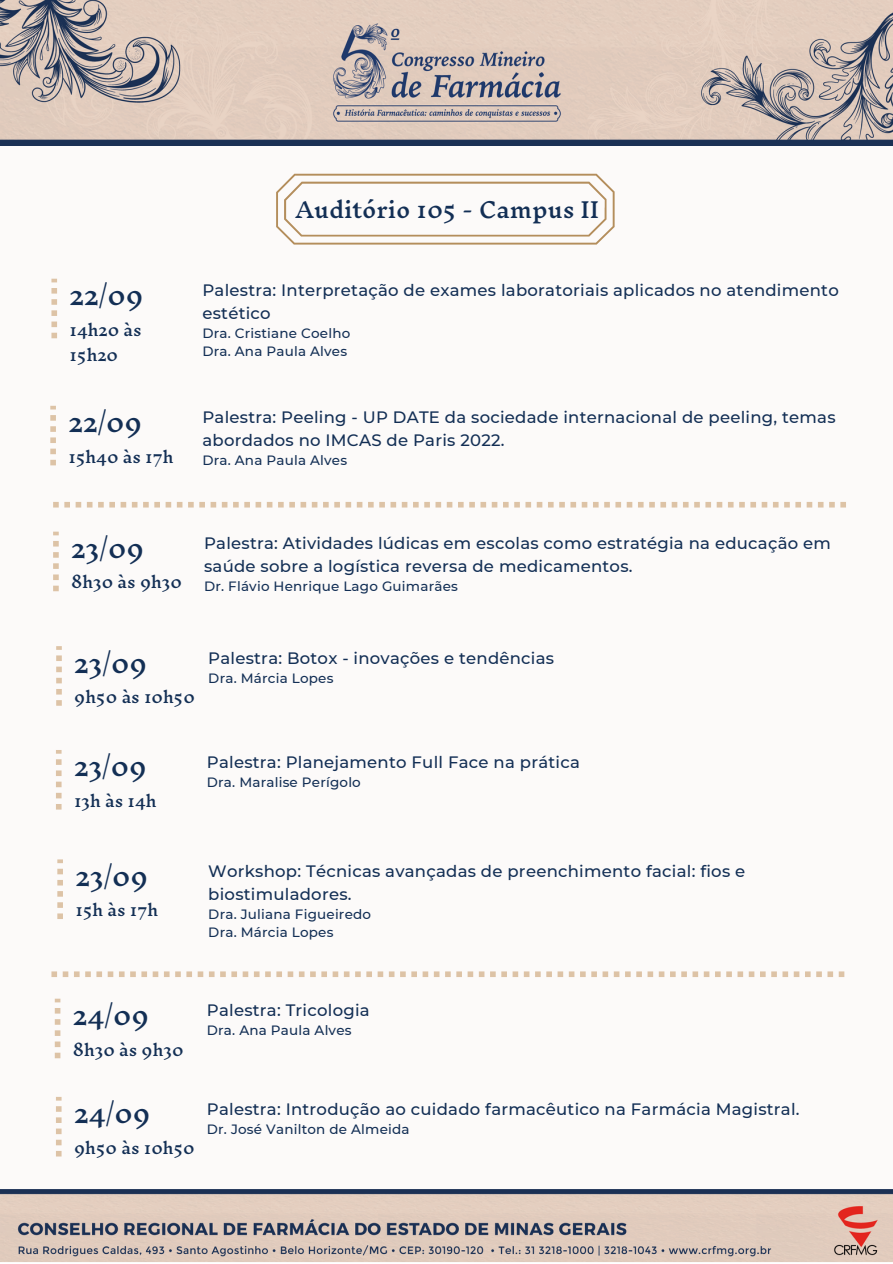
<style>
.page{position:relative;width:893px;height:1264px;background:#fff}
.page>*{position:absolute;margin:0;border:0;box-sizing:border-box;transform-origin:0 0}
.t1{font:500 24.3px "Inknut Antiqua";color:#132f55}
.t2{font:500 21.15px "Inknut Antiqua";color:#132f55}
.t3{font:500 16.5px/22.5px "Montserrat";letter-spacing:.015em;color:#132f55}
.t4{font:500 15.3px/25.8px "Inknut Antiqua";color:#132f55}
.t5{font:500 13.5px/18px "Montserrat";letter-spacing:.015em;color:#132f55}
</style>
<div class="page">
<div style="left:0;top:0;width:892px;height:1262px;background:#fcfaf9"></div>
<img style="left:0;top:0;width:892px;height:145px">
<svg style="left:276px;top:174px;width:338px;height:70px"></svg>
<svg style="left:51px;top:279px;width:6px;height:59px"></svg>
<img style="left:0;top:1189px;width:892px;height:72px">
<svg style="left:53px;top:502px;width:793px;height:5px"></svg>
<svg style="left:56px;top:750px;width:6px;height:59px"></svg>
<svg style="left:50px;top:406px;width:6px;height:59px"></svg>
<svg style="left:53px;top:531px;width:6px;height:60px"></svg>
<svg style="left:56px;top:646px;width:6px;height:59px"></svg>
<svg style="left:57px;top:859px;width:6px;height:60px"></svg>
<svg style="left:55px;top:998px;width:5px;height:60px"></svg>
<svg style="left:56px;top:1097px;width:6px;height:59px"></svg>
<svg style="left:51px;top:971px;width:793px;height:6px"></svg>
<h1 class="t1" style="left:70px;top:282px;width:76px">22/09</h1>
<p class="t4" style="left:70px;top:317px;width:74px">14h20 às<br>15h20</p>
<h1 class="t1" style="left:68px;top:409px;width:76px">22/09</h1>
<p class="t4" style="left:68px;top:444px;width:107px">15h40 às 17h</p>
<p class="t2" style="left:295px;top:198px;width:305px">Auditório 105 - Campus II</p>
<p class="t3" style="left:202px;top:279px;width:638px">Palestra: Interpretação de exames laboratoriais aplicados no atendimento estético</p>
<p class="t5" style="left:202px;top:324px;width:149px">Dra. Cristiane Coelho<br>Dra. Ana Paula Alves</p>
<p class="t3" style="left:202px;top:406px;width:634px">Palestra: Peeling - UP DATE da sociedade internacional de peeling, temas abordados no IMCAS de Paris 2022.</p>
<p class="t5" style="left:202px;top:451px;width:146px">Dra. Ana Paula Alves</p>
<h1 class="t1" style="left:71px;top:535px;width:75px">23/09</h1>
<p class="t4" style="left:71px;top:570px;width:112px">8h30 às 9h30</p>
<p class="t3" style="left:204px;top:532px;width:628px">Palestra: Atividades lúdicas em escolas como estratégia na educação em saúde sobre a logística reversa de medicamentos.</p>
<p class="t5" style="left:204px;top:577px;width:255px">Dr. Flávio Henrique Lago Guimarães</p>
<h1 class="t1" style="left:74px;top:650px;width:75px">23/09</h1>
<p class="t4" style="left:74px;top:684px;width:122px">9h50 às 10h50</p>
<p class="t3" style="left:208px;top:646px;width:347px">Palestra: Botox - inovações e tendências</p>
<p class="t5" style="left:208px;top:669px;width:127px">Dra. Márcia Lopes</p>
<h1 class="t1" style="left:74px;top:753px;width:75px">23/09</h1>
<p class="t4" style="left:74px;top:788px;width:84px">13h às 14h</p>
<p class="t3" style="left:207px;top:750px;width:374px">Palestra: Planejamento Full Face na prática</p>
<p class="t5" style="left:207px;top:773px;width:155px">Dra. Maralise Perígolo</p>
<h1 class="t1" style="left:75px;top:863px;width:75px">23/09</h1>
<p class="t4" style="left:75px;top:898px;width:84px">15h às 17h</p>
<p class="t3" style="left:208px;top:859px;width:538px">Workshop: Técnicas avançadas de preenchimento facial: fios e biostimuladores.</p>
<p class="t5" style="left:208px;top:904px;width:164px">Dra. Juliana Figueiredo<br>Dra. Márcia Lopes</p>
<h1 class="t1" style="left:73px;top:1002px;width:78px">24/09</h1>
<p class="t4" style="left:73px;top:1037px;width:112px">8h30 às 9h30</p>
<p class="t3" style="left:207px;top:999px;width:164px">Palestra: Tricologia</p>
<p class="t5" style="left:207px;top:1021px;width:146px">Dra. Ana Paula Alves</p>
<h1 class="t1" style="left:74px;top:1100px;width:78px">24/09</h1>
<p class="t4" style="left:74px;top:1135px;width:122px">9h50 às 10h50</p>
<p class="t3" style="left:207px;top:1097px;width:594px">Palestra: Introdução ao cuidado farmacêutico na Farmácia Magistral.</p>
<p class="t5" style="left:207px;top:1119px;width:204px">Dr. José Vanilton de Almeida</p>
</div>
